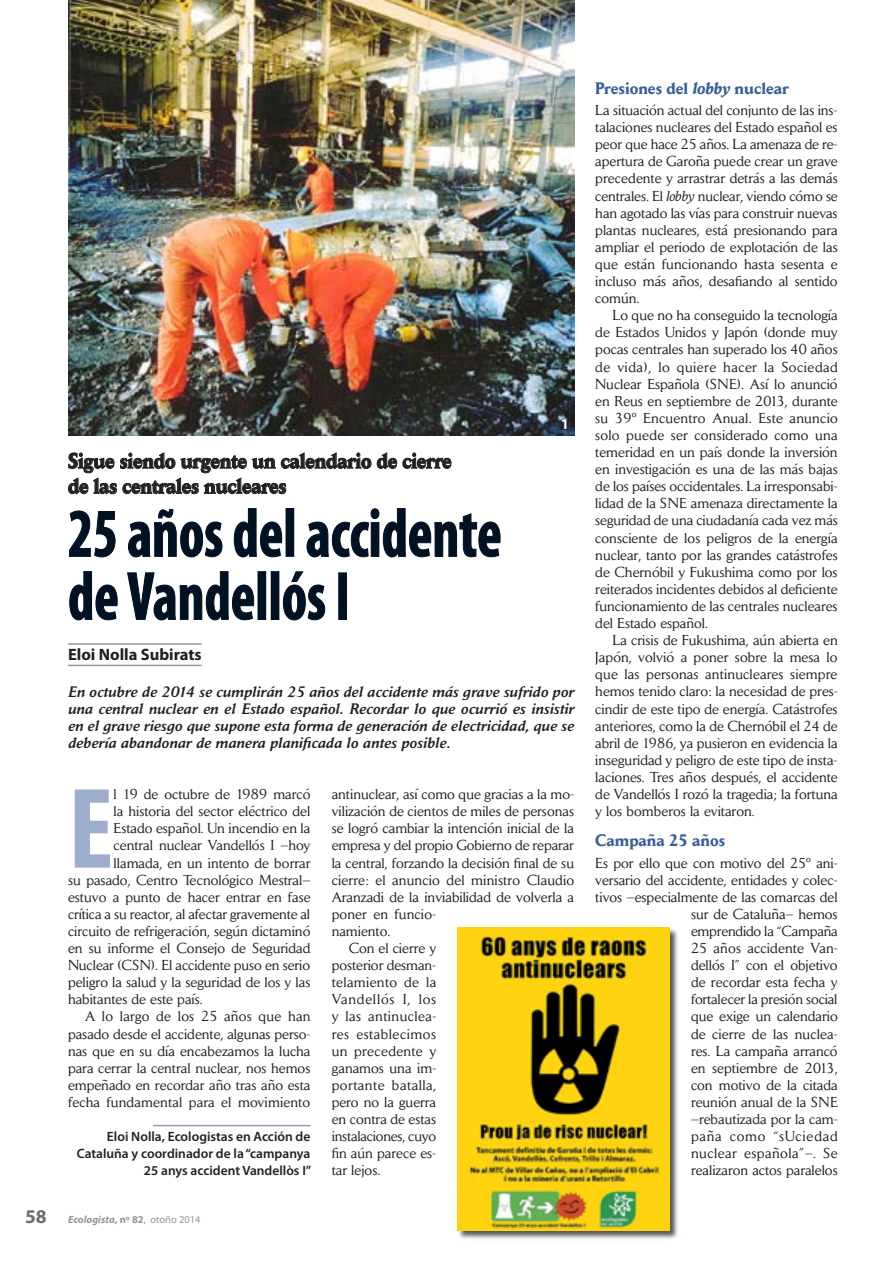
<style>
.page{position:relative;width:893px;height:1263px;background:#fff}
.page>*{position:absolute;margin:0;border:0;box-sizing:border-box;transform-origin:0 0}
.t1{font:700 condensed 115.8px "Myriad Pro";color:#9eaccd}
.t2{font:700 condensed 69px/63px "Myriad Pro";color:#001123;scale:.85 1}
.t3{font:700 21px/25.2px "Daily News";color:#231f20;scale:.85 1}
.t4{font:700 16.5px "Daily News";color:#396097;scale:.9 1}
.t5{font:700 16.5px "Myriad Pro";color:#231f20}
.t6{font:italic 500 15px/17.1px "Daily News";letter-spacing:.02em;color:#231f20;text-align:justify}
.t7{font:700 15px "Myriad Pro";color:#fff}
.t8{font:14.25px/17.1px "Daily News";color:#231f20;text-align:justify}
.t9{font:14.25px "Daily News";letter-spacing:.035em;color:#231f20}
.t10{font:14.25px "Daily News";letter-spacing:.03em;color:#231f20}
.t11{font:14.25px "Daily News";letter-spacing:.025em;color:#231f20}
.t12{font:14.25px "Daily News";letter-spacing:.055em;color:#231f20}
.t13{font:14.25px "Daily News";letter-spacing:.02em;color:#231f20}
.t14{font:600 13.5px/17.1px "Myriad Pro";color:#231f20;text-align:right}
.t15{font:italic 700 10.5px "Myriad Pro";color:#939598}
.s1{font-style:normal;font-size:19.5px;color:#6c6d70}
.s2{font-style:normal}
.s3{font-weight:400;font-style:normal}
.s4{font-style:italic}
</style>
<div class="page">
<img style="left:68px;top:0;width:506px;height:435px">
<div style="left:457px;top:927px;width:227px;height:318px;background:#231f20;opacity:.75"></div>
<img style="left:457px;top:927px;width:213px;height:304px">
<hr style="left:68px;top:643px;width:134px;height:2px;background:#939598">
<hr style="left:68px;top:665px;width:134px;height:1px;background:#939598">
<svg style="left:68px;top:452px;width:384px;height:43px"></svg>
<svg style="left:69px;top:510px;width:47px;height:48px"></svg>
<svg style="left:128px;top:509px;width:95px;height:49px"></svg>
<svg style="left:233px;top:508px;width:49px;height:50px"></svg>
<svg style="left:306px;top:508px;width:195px;height:50px"></svg>
<svg style="left:69px;top:571px;width:49px;height:50px"></svg>
<svg style="left:127px;top:571px;width:127px;height:50px"></svg>
<div style="left:258px;top:571px;width:8px;height:49px;border:1px solid #001123"></div>
<svg style="left:283px;top:571px;width:42px;height:50px"></svg>
<div style="left:338px;top:572px;width:9px;height:48px;border:1px solid #001123"></div>
<hr style="left:153px;top:1125px;width:157px;height:1px;background:#8b9dc4">
<svg style="left:561px;top:419px;width:6px;height:11px"></svg>
<p class="t7" style="left:561px;top:415px;width:10px">1</p>
<h3 class="t3" style="left:68px;top:448px;width:453px">Sigue siendo urgente un calendario de cierre de las centrales nucleares</h3>
<h2 class="t2" style="left:68px;top:500px;width:512px">25 años del accidente de Vandellós I</h2>
<p class="t5" style="left:68px;top:644px;width:135px">Eloi Nolla Subirats</p>
<p class="t6" style="left:68px;top:683px;width:508px">En octubre de 2014 se cumplirán 25 años del accidente más grave sufrido por una central nuclear en el Estado español. Recordar lo que ocurrió es insistir en el grave riesgo que supone esta forma de generación de electricidad, que se debería abandonar de manera planificada lo antes posible.</p>
<h1 class="t1" style="left:68px;top:757px;width:47px">E</h1>
<p class="t8" style="left:114px;top:785px;width:198px">l 19 de octubre de 1989 marcó</p>
<p class="t8" style="left:114px;top:803px;width:198px">la historia del sector eléctrico del</p>
<p class="t8" style="left:114px;top:820px;width:198px">Estado español. Un incendio en la</p>
<p class="t8" style="left:114px;top:837px;width:198px">central nuclear Vandellós I –hoy</p>
<p class="t8" style="left:114px;top:854px;width:198px">llamada, en un intento de borrar</p>
<p class="t8" style="left:68px;top:871px;width:244px">su pasado, Centro Tecnológico Mestral–</p>
<p class="t8" style="left:68px;top:888px;width:244px">estuvo a punto de hacer entrar en fase</p>
<p class="t8" style="left:68px;top:905px;width:244px">crítica a su reactor, al afectar gravemente al</p>
<p class="t8" style="left:68px;top:922px;width:244px">circuito de refrigeración, según dictaminó</p>
<p class="t8" style="left:68px;top:939px;width:244px">en su informe el Consejo de Seguridad</p>
<p class="t8" style="left:68px;top:956px;width:244px">Nuclear (CSN). El accidente puso en serio</p>
<p class="t8" style="left:68px;top:974px;width:244px">peligro la salud y la seguridad de los y las</p>
<p class="t8" style="left:68px;top:991px;width:136px">habitantes de este país.</p>
<p class="t8" style="left:85px;top:1008px;width:227px">A lo largo de los 25 años que han</p>
<p class="t8" style="left:68px;top:1025px;width:244px">pasado desde el accidente, algunas perso-</p>
<p class="t8" style="left:68px;top:1042px;width:244px">nas que en su día encabezamos la lucha</p>
<p class="t8" style="left:68px;top:1059px;width:244px">para cerrar la central nuclear, nos hemos</p>
<p class="t8" style="left:68px;top:1076px;width:244px">empeñado en recordar año tras año esta</p>
<p class="t8" style="left:68px;top:1093px;width:244px">fecha fundamental para el movimiento</p>
<p class="t14" style="left:77px;top:1128px;width:236px">Eloi Nolla, Ecologistas en Acción de<br>Cataluña y coordinador de la “campanya<br>25 anys accident Vandellòs I”</p>
<p class="t15" style="left:25px;top:1212px;width:177px"><span class="s1">58</span> Ecologista<span class="s2">, nº 82</span><span class="s3">, otoño 2014</span></p>
<p class="t8" style="left:332px;top:785px;width:244px">antinuclear, así como que gracias a la mo-</p>
<p class="t8" style="left:332px;top:803px;width:244px">vilización de cientos de miles de personas</p>
<p class="t8" style="left:332px;top:820px;width:244px">se logró cambiar la intención inicial de la</p>
<p class="t8" style="left:332px;top:837px;width:244px">empresa y del propio Gobierno de reparar</p>
<p class="t8" style="left:332px;top:854px;width:244px">la central, forzando la decisión final de su</p>
<p class="t8" style="left:332px;top:871px;width:244px">cierre: el anuncio del ministro Claudio</p>
<p class="t8" style="left:332px;top:888px;width:244px">Aranzadi de la inviabilidad de volverla a</p>
<p class="t8" style="left:332px;top:905px;width:106px">poner en funcio-</p>
<p class="t8" style="left:332px;top:922px;width:60px">namiento.</p>
<p class="t8" style="left:349px;top:939px;width:89px">Con el cierre y</p>
<p class="t8" style="left:332px;top:956px;width:106px">posterior desman-</p>
<p class="t11" style="left:332px;top:973px;width:106px">telamiento de la</p>
<p class="t12" style="left:332px;top:991px;width:106px">Vandellós I, los</p>
<p class="t10" style="left:332px;top:1008px;width:106px">y las antinuclea-</p>
<p class="t9" style="left:332px;top:1025px;width:106px">res establecimos</p>
<p class="t13" style="left:332px;top:1042px;width:106px">un precedente y</p>
<p class="t8" style="left:332px;top:1059px;width:106px">ganamos una im-</p>
<p class="t9" style="left:332px;top:1076px;width:106px">portante batalla,</p>
<p class="t8" style="left:332px;top:1093px;width:106px">pero no la guerra</p>
<p class="t8" style="left:332px;top:1110px;width:106px">en contra de estas</p>
<p class="t8" style="left:332px;top:1127px;width:106px">instalaciones, cuyo</p>
<p class="t8" style="left:332px;top:1145px;width:106px">fin aún parece es-</p>
<p class="t8" style="left:332px;top:1162px;width:50px">tar lejos.</p>
<p class="t4" style="left:595px;top:78px;width:217px">Presiones del <span class="s4">lobby</span> nuclear</p>
<p class="t8" style="left:595px;top:101px;width:244px">La situación actual del conjunto de las ins&shy;talaciones nucleares del Estado español es peor que hace 25 años. La amenaza de re&shy;apertura de Garoña puede crear un grave precedente y arrastrar detrás a las demás centrales. El <span class="s4">lobby</span> nuclear, viendo cómo se han agotado las vías para construir nuevas plantas nucleares, está presionando para ampliar el periodo de explotación de las que están funcionando hasta sesenta e incluso más años, desafiando al sentido común.</p>
<p class="t8" style="left:595px;top:307px;width:244px;text-indent:17px">Lo que no ha conseguido la tecnología de Estados Unidos y Japón (donde muy pocas centrales han superado los 40 años de vida), lo quiere hacer la Sociedad Nuclear Española (SNE). Así lo anunció en Reus en septiembre de 2013, durante su 39º Encuentro Anual. Este anuncio solo puede ser considerado como una temeridad en un país donde la inversión en investigación es una de las más bajas de los países occidentales. La irresponsabi&shy;lidad de la SNE amenaza directamente la seguridad de una ciudadanía cada vez más consciente de los peligros de la energía nuclear, tanto por las grandes catástrofes de Chernóbil y Fukushima como por los reiterados incidentes debidos al deficiente funcionamiento de las centrales nucleares del Estado español.</p>
<p class="t8" style="left:595px;top:631px;width:244px;text-indent:17px">La crisis de Fukushima, aún abierta en Japón, volvió a poner sobre la mesa lo que las personas antinucleares siempre hemos tenido claro: la necesidad de pres&shy;cindir de este tipo de energía. Catástrofes anteriores, como la de Chernóbil el 24 de abril de 1986, ya pusieron en evidencia la inseguridad y peligro de este tipo de insta&shy;laciones. Tres años después, el accidente de Vandellós I rozó la tragedia; la fortuna y los bomberos la evitaron.</p>
<p class="t4" style="left:595px;top:830px;width:146px">Campaña 25 años</p>
<p class="t8" style="left:595px;top:854px;width:244px;text-align:right">Es por ello que con motivo del 25º ani&shy;versario del accidente, entidades y colec&shy;tivos –especialmente de las comarcas del sur de Cataluña– hemos<br>emprendido la “Campaña<br>25 años accidente Van-<br>dellós I” con el objetivo<br>de recordar esta fecha y<br>fortalecer la presión social<br>que exige un calendario<br>de cierre de las nuclea-<br>res. La campaña arrancó<br>en septiembre de 2013,<br>con motivo de la citada<br>reunión anual de la SNE<br>–rebautizada por la cam-<br>paña como “sUciedad<br>nuclear española”–. Se<br>realizaron actos paralelos</p>
</div>
